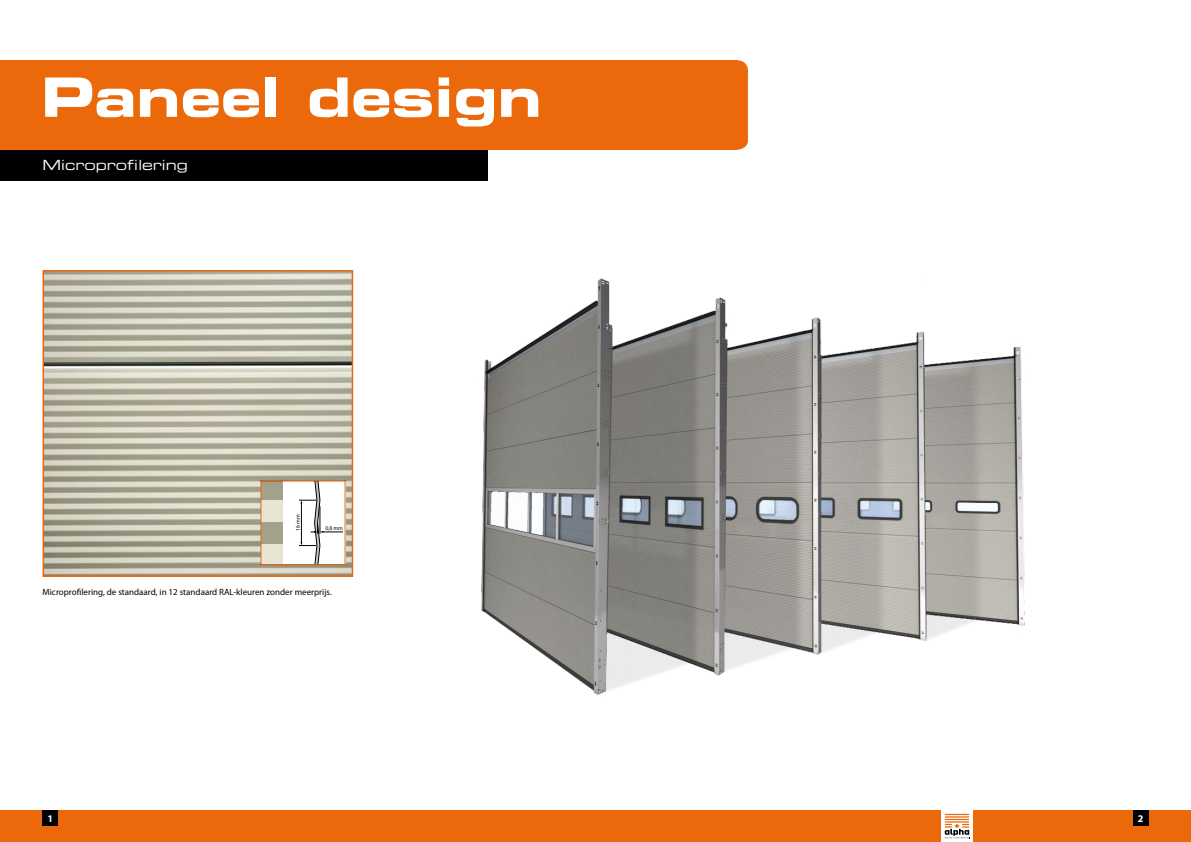
<style>
.page{position:relative;width:1191px;height:842px;background:#fff}
.page>*{position:absolute;margin:0;border:0;box-sizing:border-box;transform-origin:0 0}
.t1{font:54.3px "Eurostile Bold Extended Two";color:#fff}
.t2{font:14px "Eurostile Extended Two";color:#fff}
.t3{font:700 10.2px "Myriad Pro";color:#fff}
.t4{font:9px "Myriad Pro";color:#000}
.t5{font:5.6px "Myriad Pro";color:#000}
</style>
<div class="page">
<img style="left:481px;top:278px;width:544px;height:420px">
<img style="left:46px;top:273px;width:304px;height:301px">
<div style="left:43px;top:270px;width:310px;height:307px;border:2px solid #eb690b"></div>
<svg style="left:262px;top:482px;width:81px;height:81px"></svg>
<div style="left:260px;top:480px;width:85px;height:85px;border:1px solid #eb690b"></div>
<div style="left:0;top:60px;width:748px;height:90px;background:#eb690b"></div>
<div style="left:0;top:150px;width:487px;height:30px;background:#000"></div>
<div style="left:595px;top:810px;width:596px;height:32px;background:#eb690b"></div>
<div style="left:0;top:810px;width:595px;height:32px;background:#eb690b"></div>
<div style="left:1133px;top:810px;width:15px;height:15px;background:#000"></div>
<div style="left:43px;top:810px;width:15px;height:15px;background:#000"></div>
<svg style="left:941px;top:810px;width:32px;height:32px"></svg>
<svg style="left:944px;top:814px;width:26px;height:24px"></svg>
<h1 class="t1" style="left:41px;top:59px;width:502px">Paneel design</h1>
<h2 class="t2" style="left:43px;top:155px;width:147px">Microprofilering</h2>
<p class="t5" style="left:295px;top:531px;width:18px;rotate:-90deg">16 mm</p>
<p class="t5" style="left:325px;top:525px;width:19px">0,8 mm</p>
<p class="t4" style="left:43px;top:586px;width:291px">Microprofilering, de standaard, in 12 standaard RAL-kleuren zonder meerprijs.</p>
<p class="t3" style="left:47px;top:811px;width:7px">1</p>
<p class="t3" style="left:1138px;top:811px;width:7px">2</p>
</div>
